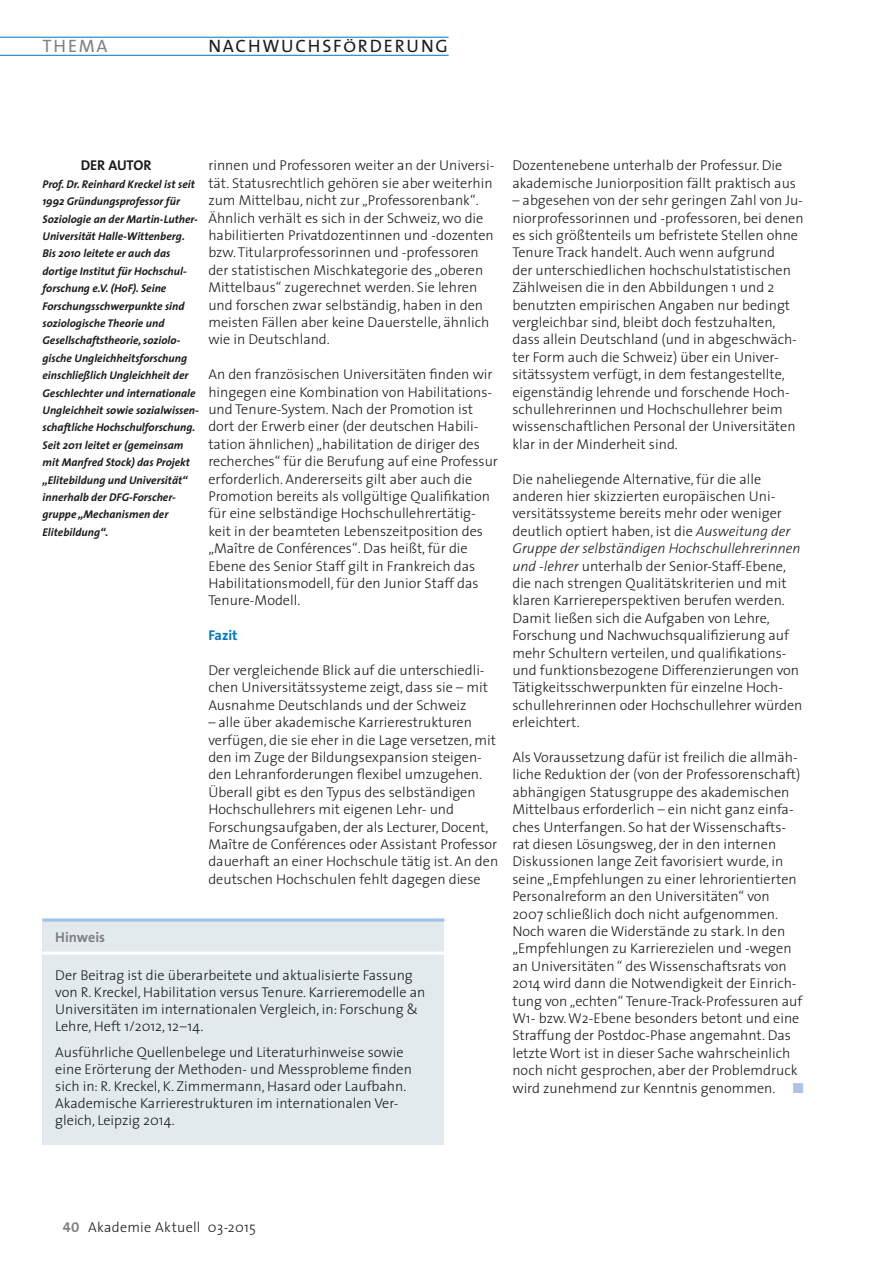
<style>
.page{position:relative;width:893px;height:1263px;background:#fff}
.page>*{position:absolute;margin:0;border:0;box-sizing:border-box;transform-origin:0 0}
.t1{font:18px "The Sans Caps";letter-spacing:.1em;color:#1b1c20}
.t2{font:18px "The Sans";letter-spacing:.095em;color:#818084}
.t3{font:300 14.25px/17.4px "The Sans";color:#1b1c20}
.t4{font:300 14.25px "The Sans";letter-spacing:.02em;color:#1b1c20}
.t5{font:700 14.25px "The Sans";letter-spacing:-.005em;color:#1b1c20}
.t6{font:700 14.25px "The Sans";color:#818084}
.t7{font:700 14.25px "The Sans";color:#0076be}
.t8{font:italic 700 11.25px/17.4px "The Sans";color:#1b1c20}
.s1{font-size:15.45px}
.s2{font-style:italic}
.s3{color:#acc3e5}
.s4{font-family:"The Sans Bold Caps";font-weight:400;color:#818084}
</style>
<div class="page">
<div style="left:43px;top:919px;width:401px;height:226px;background:#e3eaee"></div>
<hr style="left:43px;top:919px;width:401px;height:3px;background:#a2c3e7">
<hr style="left:43px;top:951px;width:401px;height:3px;background:#fff">
<hr style="left:0;top:55px;width:449px;height:1px;background:#0076be">
<hr style="left:0;top:37px;width:449px;height:1px;background:#0076be">
<p class="t2" style="left:43px;top:31px;width:67px">THEMA</p>
<p class="t1" style="left:208px;top:31px;width:241px">NACHWUCHSF<span class="s1">Ö</span>RDERUNG</p>
<p class="t5" style="left:81px;top:154px;width:72px">DER AUTOR</p>
<p class="t8" style="left:43px;top:175px;width:158px">Prof. Dr. Reinhard Kreckel ist seit<br>1992 Gründungsprofessor für<br>Soziologie an der Martin-Luther-<br>Universität Halle-Wittenberg.<br>Bis 2010 leitete er auch das dortige Institut für Hochschul&shy;forschung e.V. (HoF). Seine<br>Forschungsschwerpunkte sind soziologische Theorie und<br>Gesellschaftstheorie, soziolo&shy;gische Ungleichheitsforschung einschließlich Ungleichheit der<br>Geschlechter und internationale<br>Ungleichheit sowie sozialwissen&shy;schaftliche Hochschulforschung.<br>Seit 2011 leitet er (gemeinsam mit Manfred Stock) das Projekt „Elitebildung und Universität“ innerhalb der DFG-Forscher&shy;gruppe „Mechanismen der<br>Elitebildung“.</p>
<p class="t3" style="left:208px;top:156px;width:287px">rinnen und Professoren weiter an der Universi&shy;tät. Statusrechtlich gehören sie aber weiterhin zum Mittelbau, nicht zur „Professorenbank“.<br>Ähnlich verhält es sich in der Schweiz, wo die habilitierten Privatdozentinnen und -dozenten bzw. Titularprofessorinnen und -professoren der statistischen Mischkategorie des „oberen Mittelbaus“ zugerechnet werden. Sie lehren und forschen zwar selbständig, haben in den meisten Fällen aber keine Dauerstelle, ähnlich wie in Deutschland.</p>
<p class="t3" style="left:208px;top:365px;width:291px">An den französischen Universitäten finden wir hingegen eine Kombination von Habilitations&shy;und Tenure-System. Nach der Promotion ist dort der Erwerb einer (der deutschen Habili&shy;tation ähnlichen) „habilitation de diriger des recherches“ für die Berufung auf eine Professur erforderlich. Andererseits gilt aber auch die Promotion bereits als vollgültige Qualifikation für eine selbständige Hochschullehrertätig&shy;keit in der beamteten Lebenszeitposition des „Maître de Conférences“. Das heißt, für die Ebene des Senior Staff gilt in Frankreich das Habilitationsmodell, für den Junior Staff das Tenure-Modell.</p>
<p class="t7" style="left:208px;top:623px;width:31px">Fazit</p>
<p class="t3" style="left:208px;top:661px;width:281px">Der vergleichende Blick auf die unterschiedli&shy;chen Universitätssysteme zeigt, dass sie – mit<br>Ausnahme Deutschlands und der Schweiz</p>
<p class="t3" style="left:208px;top:713px;width:291px">– alle über akademische Karrierestrukturen verfügen, die sie eher in die Lage versetzen, mit den im Zuge der Bildungsexpansion steigen&shy;den Lehranforderungen flexibel umzugehen.<br>Überall gibt es den Typus des selbständigen Hochschullehrers mit eigenen Lehr- und Forschungsaufgaben, der als Lecturer, Docent, Maître de Conférences oder Assistant Professor dauerhaft an einer Hochschule tätig ist. An den deutschen Hochschulen fehlt dagegen diese</p>
<p class="t6" style="left:55px;top:925px;width:51px">Hinweis</p>
<p class="t3" style="left:55px;top:966px;width:372px">Der Beitrag ist die überarbeitete und aktualisierte Fassung von R. Kreckel, Habilitation versus Tenure. Karrieremodelle an Universitäten im internationalen Vergleich, in: Forschung &amp; Lehre, Heft 1/2012, 12–14.</p>
<p class="t3" style="left:55px;top:1043px;width:358px">Ausführliche Quellenbelege und Literaturhinweise sowie eine Erörterung der Methoden- und Messprobleme finden sich in: R. Kreckel, K. Zimmermann, Hasard oder Laufbahn.<br>Akademische Karrierestrukturen im internationalen Ver&shy;gleich, Leipzig 2014.</p>
<p class="t3" style="left:512px;top:156px;width:285px">Dozentenebene unterhalb der Professur. Die akademische Juniorposition fällt praktisch aus</p>
<p class="t3" style="left:512px;top:191px;width:293px">– abgesehen von der sehr geringen Zahl von Ju&shy;niorprofessorinnen und -professoren, bei denen es sich größtenteils um befristete Stellen ohne Tenure Track handelt. Auch wenn aufgrund<br>der unterschiedlichen hochschulstatistischen Zählweisen die in den Abbildungen 1 und 2 benutzten empirischen Angaben nur bedingt vergleichbar sind, bleibt doch festzuhalten, dass allein Deutschland (und in abgeschwäch&shy;ter Form auch die Schweiz) über ein Univer&shy;sitätssystem verfügt, in dem festangestellte, eigenständig lehrende und forschende Hoch&shy;schullehrerinnen und Hochschullehrer beim wissenschaftlichen Personal der Universitäten klar in der Minderheit sind.</p>
<p class="t3" style="left:512px;top:470px;width:292px">Die naheliegende Alternative, für die alle anderen hier skizzierten europäischen Uni&shy;versitätssysteme bereits mehr oder weniger deutlich optiert haben, ist die <span class="s2">Ausweitung der Gruppe der selbständigen Hochschullehrerinnen und -lehrer</span> unterhalb der Senior-Staff-Ebene, die nach strengen Qualitätskriterien und mit klaren Karriereperspektiven berufen werden.<br>Damit ließen sich die Aufgaben von Lehre, Forschung und Nachwuchsqualifizierung auf mehr Schultern verteilen, und qualifikations&shy;und funktionsbezogene Differenzierungen von Tätigkeitsschwerpunkten für einzelne Hoch&shy;schullehrerinnen oder Hochschullehrer würden erleichtert.</p>
<p class="t3" style="left:512px;top:748px;width:293px">Als Voraussetzung dafür ist freilich die allmäh&shy;liche Reduktion der (von der Professorenschaft) abhängigen Statusgruppe des akademischen Mittelbaus erforderlich – ein nicht ganz einfa&shy;ches Unterfangen. So hat der Wissenschafts&shy;rat diesen Lösungsweg, der in den internen Diskussionen lange Zeit favorisiert wurde, in seine „Empfehlungen zu einer lehrorientierten Personalreform an den Universitäten“ von 2007 schließlich doch nicht aufgenommen.<br>Noch waren die Widerstände zu stark. In den „Empfehlungen zu Karrierezielen und -wegen an Universitäten “ des Wissenschaftsrats von 2014 wird dann die Notwendigkeit der Einrich&shy;tung von „echten“ Tenure-Track-Professuren auf W1- bzw. W2-Ebene besonders betont und eine Straffung der Postdoc-Phase angemahnt. Das letzte Wort ist in dieser Sache wahrscheinlich noch nicht gesprochen, aber der Problemdruck wird zunehmend zur Kenntnis genommen. <span class="s3">■</span></p>
<p class="t4" style="left:63px;top:1215px;width:195px"><span class="s4">40</span> Akademie Aktuell 03-2015</p>
</div>
